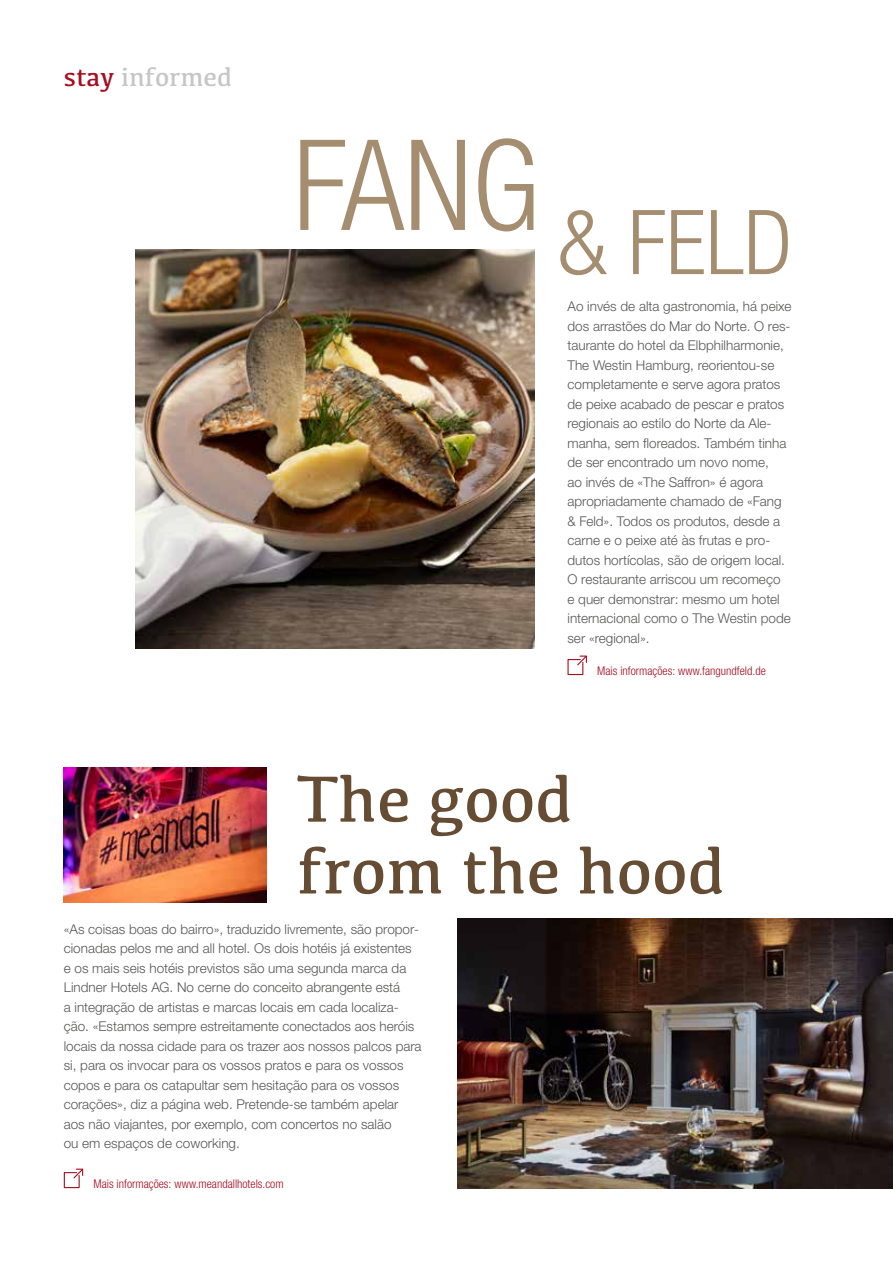
<style>
.page{position:relative;width:893px;height:1263px;background:#fff}
.page>*{position:absolute;margin:0;border:0;box-sizing:border-box;transform-origin:0 0}
.t1{font:300 condensed 126.15px "Helvetica Neue LTW1 G";color:#a58d70}
.t2{font:300 condensed 89.55px "Helvetica Neue LTW1 G";color:#a58d70}
.t3{font:67.5px/71.8px "Kefa";color:#654c33}
.t4{font:27px "Kefa";color:#c6c6c6}
.t5{font:300 13.5px/19.5px "Helvetica Neue LTW1 G";color:#575756}
.t6{font:300 condensed 12px "Helvetica Neue LTW1 G";color:#a60d1f}
.s1{color:#a60d1f}
</style>
<div class="page">
<img style="left:457px;top:918px;width:436px;height:270px">
<svg style="left:567px;top:655px;width:20px;height:21px"></svg>
<svg style="left:63px;top:1168px;width:21px;height:21px"></svg>
<img style="left:135px;top:249px;width:399px;height:399px">
<img style="left:64px;top:767px;width:202px;height:135px">
<h3 class="t4" style="left:64px;top:60px;width:170px"><span class="s1">stay</span> informed</h3>
<h1 class="t1" style="left:293px;top:112px;width:248px">FANG</h1>
<h2 class="t2" style="left:558px;top:190px;width:235px">&amp; FELD</h2>
<p class="t5" style="left:567px;top:296px;width:225px">Ao invés de alta gastronomia, há peixe dos arrastões do Mar do Norte. O res&shy;taurante do hotel da Elbphilharmonie, The Westin Hamburg, reorientou-se completamente e serve agora pratos de peixe acabado de pescar e pratos regionais ao estilo do Norte da Ale&shy;manha, sem floreados. Também tinha de ser encontrado um novo nome,<br>ao invés de «The Saffron» é agora apropriadamente chamado de «Fang &amp; Feld». Todos os produtos, desde a carne e o peixe até às frutas e pro&shy;dutos hortícolas, são de origem local.<br>O restaurante arriscou um recomeço<br>e quer demonstrar: mesmo um hotel internacional como o The Westin pode ser «regional».</p>
<p class="t6" style="left:597px;top:664px;width:170px">Mais informações: www.fangundfeld.de</p>
<h3 class="t3" style="left:297px;top:761px;width:430px">The good from the hood</h3>
<p class="t5" style="left:64px;top:919px;width:359px">«As coisas boas do bairro», traduzido livremente, são propor&shy;cionadas pelos me and all hotel. Os dois hotéis já existentes e os mais seis hotéis previstos são uma segunda marca da Lindner Hotels AG. No cerne do conceito abrangente está<br>a integração de artistas e marcas locais em cada localiza&shy;ção. «Estamos sempre estreitamente conectados aos heróis locais da nossa cidade para os trazer aos nossos palcos para si, para os invocar para os vossos pratos e para os vossos copos e para os catapultar sem hesitação para os vossos corações», diz a página web. Pretende-se também apelar aos não viajantes, por exemplo, com concertos no salão<br>ou em espaços de coworking.</p>
<p class="t6" style="left:94px;top:1177px;width:192px">Mais informações: www.meandallhotels.com</p>
</div>
